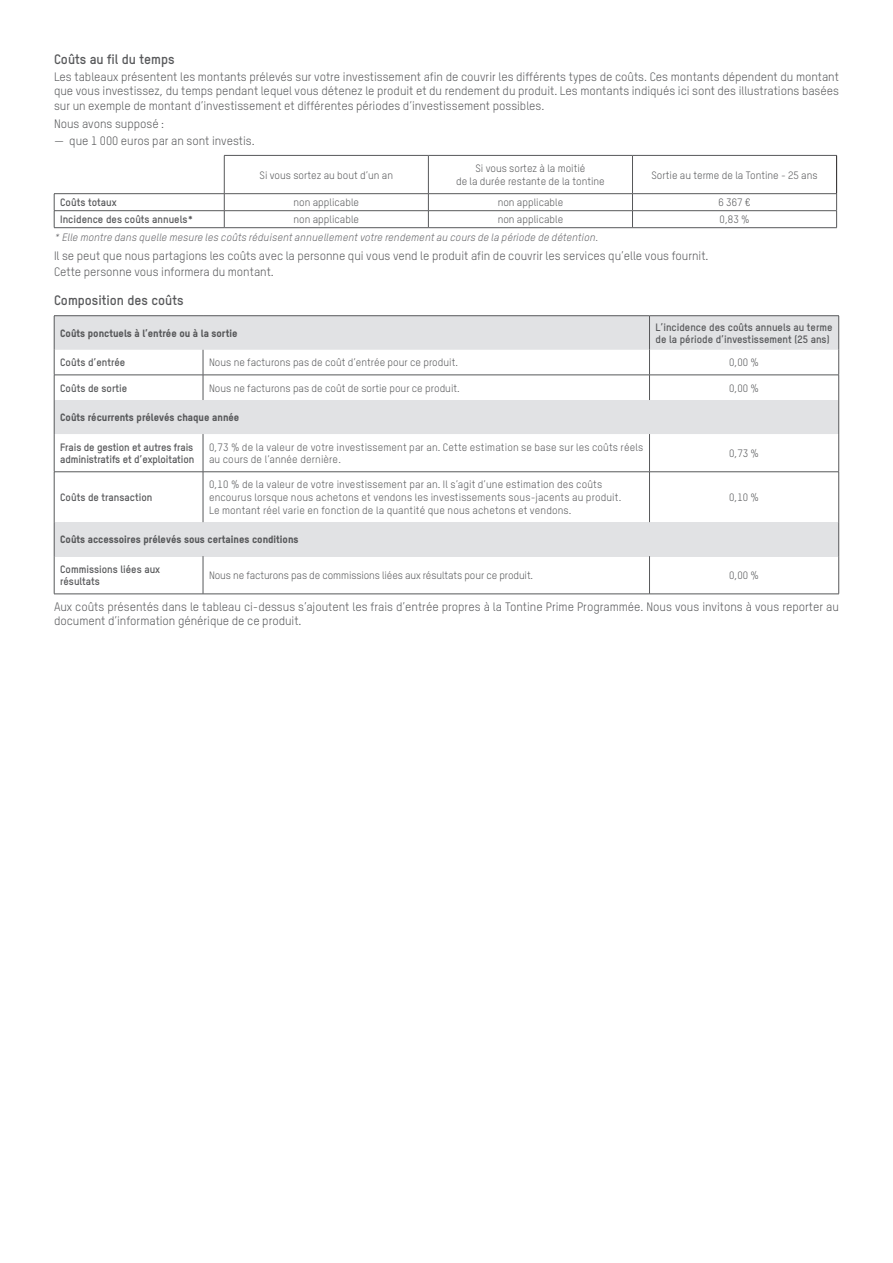
<style>
.page{position:relative;width:893px;height:1263px;background:#fff}
.page>*{position:absolute;margin:0;border:0;box-sizing:border-box;transform-origin:0 0}
.t1{font:700 13.5px "TSTAR";color:#57585a}
.t2{font:12px/14.4px "TSTAR";letter-spacing:-.005em;color:#57585a}
.t3{font:10.5px/12.6px "TSTAR";color:#57585a}
.t4{font:700 10.5px/12.6px "TSTAR";color:#57585a}
.t5{font:800 10.5px "TSTAR";color:#57585a}
.t6{font:italic 10.5px "TSTAR";letter-spacing:.015em;color:#636366}
</style>
<div class="page">
<hr style="left:224px;top:155px;width:204px;height:1px;background:#57585a">
<hr style="left:428px;top:155px;width:204px;height:1px;background:#57585a">
<hr style="left:224px;top:156px;width:1px;height:37px;background:#57585a">
<hr style="left:428px;top:156px;width:1px;height:37px;background:#57585a">
<svg style="left:54px;top:194px;width:1px;height:33px"></svg>
<hr style="left:54px;top:193px;width:170px;height:1px;background:#57585a">
<hr style="left:224px;top:193px;width:204px;height:1px;background:#57585a">
<hr style="left:428px;top:193px;width:204px;height:1px;background:#57585a">
<svg style="left:224px;top:194px;width:1px;height:33px"></svg>
<svg style="left:428px;top:194px;width:1px;height:33px"></svg>
<svg style="left:632px;top:194px;width:1px;height:33px"></svg>
<svg style="left:836px;top:194px;width:1px;height:33px"></svg>
<hr style="left:54px;top:210px;width:170px;height:1px;background:#57585a">
<hr style="left:224px;top:210px;width:204px;height:1px;background:#57585a">
<hr style="left:428px;top:210px;width:204px;height:1px;background:#57585a">
<hr style="left:632px;top:210px;width:205px;height:1px;background:#57585a">
<hr style="left:54px;top:227px;width:170px;height:1px;background:#57585a">
<hr style="left:224px;top:227px;width:204px;height:1px;background:#57585a">
<hr style="left:428px;top:227px;width:204px;height:1px;background:#57585a">
<hr style="left:632px;top:227px;width:205px;height:1px;background:#57585a">
<hr style="left:632px;top:155px;width:205px;height:1px;background:#57585a">
<hr style="left:632px;top:193px;width:205px;height:1px;background:#57585a">
<hr style="left:836px;top:156px;width:1px;height:37px;background:#231f20">
<hr style="left:632px;top:156px;width:1px;height:37px;background:#57585a">
<svg style="left:55px;top:316px;width:783px;height:118px;fill:#e1e2e4"></svg>
<div style="left:54px;top:522px;width:785px;height:34px;background:#e1e2e4"></div>
<hr style="left:54px;top:316px;width:1px;height:34px;background:#57585a">
<hr style="left:54px;top:315px;width:149px;height:1px;background:#57585a">
<hr style="left:203px;top:315px;width:446px;height:1px;background:#57585a">
<hr style="left:649px;top:315px;width:190px;height:1px;background:#57585a">
<hr style="left:649px;top:316px;width:1px;height:34px;background:#57585a">
<hr style="left:838px;top:316px;width:1px;height:34px;background:#57585a">
<svg style="left:54px;top:350px;width:1px;height:50px"></svg>
<hr style="left:54px;top:375px;width:149px;height:1px;background:#57585a">
<hr style="left:649px;top:375px;width:190px;height:1px;background:#57585a">
<svg style="left:649px;top:350px;width:1px;height:50px"></svg>
<svg style="left:203px;top:350px;width:1px;height:50px"></svg>
<svg style="left:838px;top:350px;width:1px;height:50px"></svg>
<hr style="left:203px;top:375px;width:446px;height:1px;background:#57585a">
<hr style="left:54px;top:400px;width:1px;height:34px;background:#57585a">
<hr style="left:838px;top:400px;width:1px;height:34px;background:#57585a">
<hr style="left:54px;top:434px;width:1px;height:38px;background:#57585a">
<hr style="left:649px;top:434px;width:1px;height:38px;background:#57585a">
<hr style="left:54px;top:472px;width:1px;height:50px;background:#57585a">
<hr style="left:649px;top:472px;width:1px;height:50px;background:#57585a">
<hr style="left:54px;top:522px;width:1px;height:34px;background:#57585a">
<hr style="left:54px;top:556px;width:1px;height:38px;background:#57585a">
<hr style="left:649px;top:556px;width:1px;height:38px;background:#57585a">
<hr style="left:54px;top:471px;width:149px;height:1px;background:#57585a">
<hr style="left:649px;top:471px;width:190px;height:1px;background:#57585a">
<hr style="left:54px;top:594px;width:149px;height:1px;background:#57585a">
<hr style="left:649px;top:594px;width:190px;height:1px;background:#57585a">
<hr style="left:203px;top:434px;width:1px;height:38px;background:#57585a">
<hr style="left:838px;top:434px;width:1px;height:38px;background:#57585a">
<hr style="left:203px;top:472px;width:1px;height:50px;background:#57585a">
<hr style="left:838px;top:472px;width:1px;height:50px;background:#57585a">
<hr style="left:838px;top:522px;width:1px;height:34px;background:#57585a">
<hr style="left:203px;top:556px;width:1px;height:38px;background:#57585a">
<hr style="left:838px;top:556px;width:1px;height:38px;background:#57585a">
<hr style="left:203px;top:471px;width:446px;height:1px;background:#57585a">
<hr style="left:203px;top:594px;width:446px;height:1px;background:#57585a">
<p class="t1" style="left:54px;top:51px;width:122px">Coûts au fil du temps</p>
<p class="t2" style="left:54px;top:69px;width:786px;text-align:justify">Les tableaux présentent les montants prélevés sur votre investissement afin de couvrir les différents types de coûts. Ces montants dépendent du montant que vous investissez, du temps pendant lequel vous détenez le produit et du rendement du produit. Les montants indiqués ici sont des illustrations basées sur un exemple de montant d’investissement et différentes périodes d’investissement possibles.</p>
<p class="t2" style="left:54px;top:117px;width:112px">Nous avons supposé :</p>
<p class="t2" style="left:54px;top:133px;width:202px">— que 1 000 euros par an sont investis.</p>
<p class="t3" style="left:260px;top:168px;width:135px">Si vous sortez au bout d’un an</p>
<p class="t3" style="left:456px;top:162px;width:150px;text-align:center">Si vous sortez à la moitié<br>de la durée restante de la tontine</p>
<p class="t3" style="left:651px;top:168px;width:168px">Sortie au terme de la Tontine - 25 ans</p>
<p class="t4" style="left:60px;top:196px;width:58px">Coûts totaux</p>
<p class="t3" style="left:294px;top:196px;width:67px">non applicable</p>
<p class="t3" style="left:498px;top:196px;width:67px">non applicable</p>
<p class="t3" style="left:719px;top:196px;width:33px">6 367 €</p>
<p class="t4" style="left:60px;top:213px;width:135px">Incidence des coûts annuels*</p>
<p class="t3" style="left:294px;top:213px;width:67px">non applicable</p>
<p class="t3" style="left:498px;top:213px;width:67px">non applicable</p>
<p class="t3" style="left:720px;top:213px;width:31px">0,83 %</p>
<p class="t6" style="left:54px;top:231px;width:546px">* Elle montre dans quelle mesure les coûts réduisent annuellement votre rendement au cours de la période de détention.</p>
<p class="t2" style="left:54px;top:247px;width:656px;line-height:16.5px">Il se peut que nous partagions les coûts avec la personne qui vous vend le produit afin de couvrir les services qu’elle vous fournit.<br>Cette personne vous informera du montant.</p>
<p class="t1" style="left:54px;top:292px;width:131px">Composition des coûts</p>
<p class="t5" style="left:60px;top:327px;width:179px">Coûts ponctuels à l’entrée ou à la sortie</p>
<p class="t4" style="left:655px;top:320px;width:178px">L’incidence des coûts annuels au terme de la période d’investissement (25 ans)</p>
<p class="t4" style="left:60px;top:356px;width:67px">Coûts d’entrée</p>
<p class="t3" style="left:209px;top:356px;width:250px">Nous ne facturons pas de coût d’entrée pour ce produit.</p>
<p class="t3" style="left:729px;top:356px;width:31px">0,00 %</p>
<p class="t4" style="left:60px;top:381px;width:69px">Coûts de sortie</p>
<p class="t3" style="left:209px;top:381px;width:252px">Nous ne facturons pas de coût de sortie pour ce produit.</p>
<p class="t3" style="left:729px;top:381px;width:31px">0,00 %</p>
<p class="t5" style="left:60px;top:411px;width:181px">Coûts récurrents prélevés chaque année</p>
<p class="t4" style="left:60px;top:440px;width:136px">Frais de gestion et autres frais administratifs et d’exploitation</p>
<p class="t3" style="left:209px;top:441px;width:436px">0,73 % de la valeur de votre investissement par an. Cette estimation se base sur les coûts réels au cours de l’année dernière.</p>
<p class="t3" style="left:729px;top:447px;width:31px">0,73 %</p>
<p class="t4" style="left:60px;top:491px;width:94px">Coûts de transaction</p>
<p class="t3" style="left:209px;top:478px;width:414px">0,10 % de la valeur de votre investissement par an. Il s’agit d’une estimation des coûts encourus lorsque nous achetons et vendons les investissements sous-jacents au produit.<br>Le montant réel varie en fonction de la quantité que nous achetons et vendons.</p>
<p class="t3" style="left:729px;top:491px;width:31px">0,10 %</p>
<p class="t5" style="left:60px;top:533px;width:240px">Coûts accessoires prélevés sous certaines conditions</p>
<p class="t4" style="left:60px;top:563px;width:102px">Commissions liées aux résultats</p>
<p class="t3" style="left:209px;top:569px;width:326px">Nous ne facturons pas de commissions liées aux résultats pour ce produit.</p>
<p class="t3" style="left:729px;top:569px;width:31px">0,00 %</p>
<p class="t2" style="left:54px;top:599px;width:786px">Aux coûts présentés dans le tableau ci-dessus s’ajoutent les frais d’entrée propres à la Tontine Prime Programmée. Nous vous invitons à vous reporter au document d’information générique de ce produit.</p>
</div>
